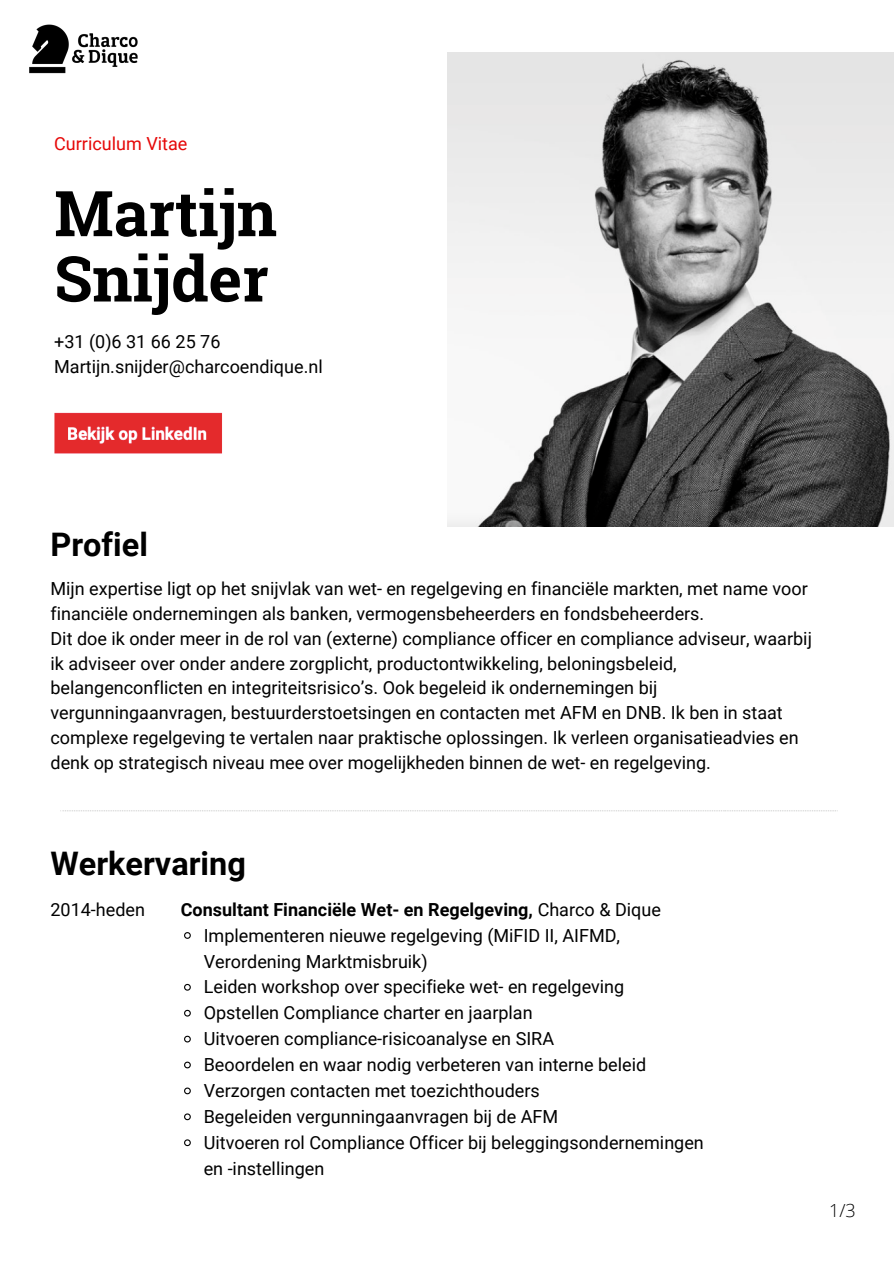
<style>
.page{position:relative;width:894px;height:1264px;background:#fff}
.page>*{position:absolute;margin:0;border:0;box-sizing:border-box;transform-origin:0 0}
.t1{font:700 63px "Roboto Slab";color:#000}
.t2{font:700 32.4px "Roboto";color:#000}
.t3{font:18px/24.8px "Roboto";color:#000}
.t4{font:700 18px "Roboto";color:#000}
.t5{font:18px "Roboto";color:#e60808}
.t6{font:300 18px "Open Sans";color:#000}
.s1{font-weight:400}
</style>
<div class="page">
<img style="left:29px;top:24px;width:109px;height:50px">
<img style="left:60px;top:810px;width:778px;height:2px">
<img style="left:54px;top:412px;width:168px;height:42px">
<img style="left:447px;top:52px;width:446px;height:474px">
<svg style="left:184px;top:932px;width:7px;height:7px"></svg>
<svg style="left:184px;top:983px;width:7px;height:8px"></svg>
<svg style="left:184px;top:1009px;width:7px;height:8px"></svg>
<svg style="left:184px;top:1035px;width:7px;height:8px"></svg>
<svg style="left:184px;top:1061px;width:7px;height:8px"></svg>
<svg style="left:184px;top:1087px;width:7px;height:8px"></svg>
<svg style="left:184px;top:1113px;width:7px;height:8px"></svg>
<svg style="left:184px;top:1139px;width:7px;height:7px"></svg>
<p class="t5" style="left:54px;top:134px;width:135px">Curriculum Vitae</p>
<p class="t1" style="left:54px;top:170px;width:224px">Martijn</p>
<p class="t1" style="left:54px;top:235px;width:216px">Snijder</p>
<p class="t3" style="left:54px;top:329px;width:168px">+31 (0)6 31 66 25 76</p>
<p class="t3" style="left:54px;top:354px;width:270px">Martijn.snijder@charcoendique.nl</p>
<p class="t2" style="left:50px;top:526px;width:99px">Profiel</p>
<p class="t3" style="left:50px;top:576px;width:758px">Mijn expertise ligt op het snijvlak van wet- en regelgeving en financiële markten, met name voor financiële ondernemingen als banken, vermogensbeheerders en fondsbeheerders.</p>
<p class="t3" style="left:50px;top:626px;width:762px">Dit doe ik onder meer in de rol van (externe) compliance officer en compliance adviseur, waarbij ik adviseer over onder andere zorgplicht, productontwikkeling, beloningsbeleid, belangenconflicten en integriteitsrisico’s. Ook begeleid ik ondernemingen bij vergunningaanvragen, bestuurderstoetsingen en contacten met AFM en DNB. Ik ben in staat complexe regelgeving te vertalen naar praktische oplossingen. Ik verleen organisatieadvies en denk op strategisch niveau mee over mogelijkheden binnen de wet- en regelgeving.</p>
<p class="t2" style="left:50px;top:845px;width:197px">Werkervaring</p>
<p class="t3" style="left:50px;top:897px;width:96px">2014-heden</p>
<p class="t4" style="left:181px;top:899px;width:481px">Consultant Financiële Wet- en Regelgeving, <span class="s1">Charco &amp; Dique</span></p>
<p class="t3" style="left:204px;top:922px;width:418px;line-height:26px">Implementeren nieuwe regelgeving (MiFID II, AIFMD,<br>Verordening Marktmisbruik)</p>
<p class="t3" style="left:204px;top:974px;width:422px">Leiden workshop over specifieke wet- en regelgeving</p>
<p class="t3" style="left:204px;top:1000px;width:330px">Opstellen Compliance charter en jaarplan</p>
<p class="t3" style="left:204px;top:1026px;width:352px">Uitvoeren compliance-risicoanalyse en SIRA</p>
<p class="t3" style="left:204px;top:1052px;width:444px">Beoordelen en waar nodig verbeteren van interne beleid</p>
<p class="t3" style="left:204px;top:1078px;width:337px">Verzorgen contacten met toezichthouders</p>
<p class="t3" style="left:204px;top:1104px;width:356px">Begeleiden vergunningaanvragen bij de AFM</p>
<p class="t3" style="left:204px;top:1129px;width:501px;line-height:26px">Uitvoeren rol Compliance Officer bij beleggingsondernemingen en -instellingen</p>
<p class="t6" style="left:828px;top:1197px;width:28px">1/3</p>
</div>
